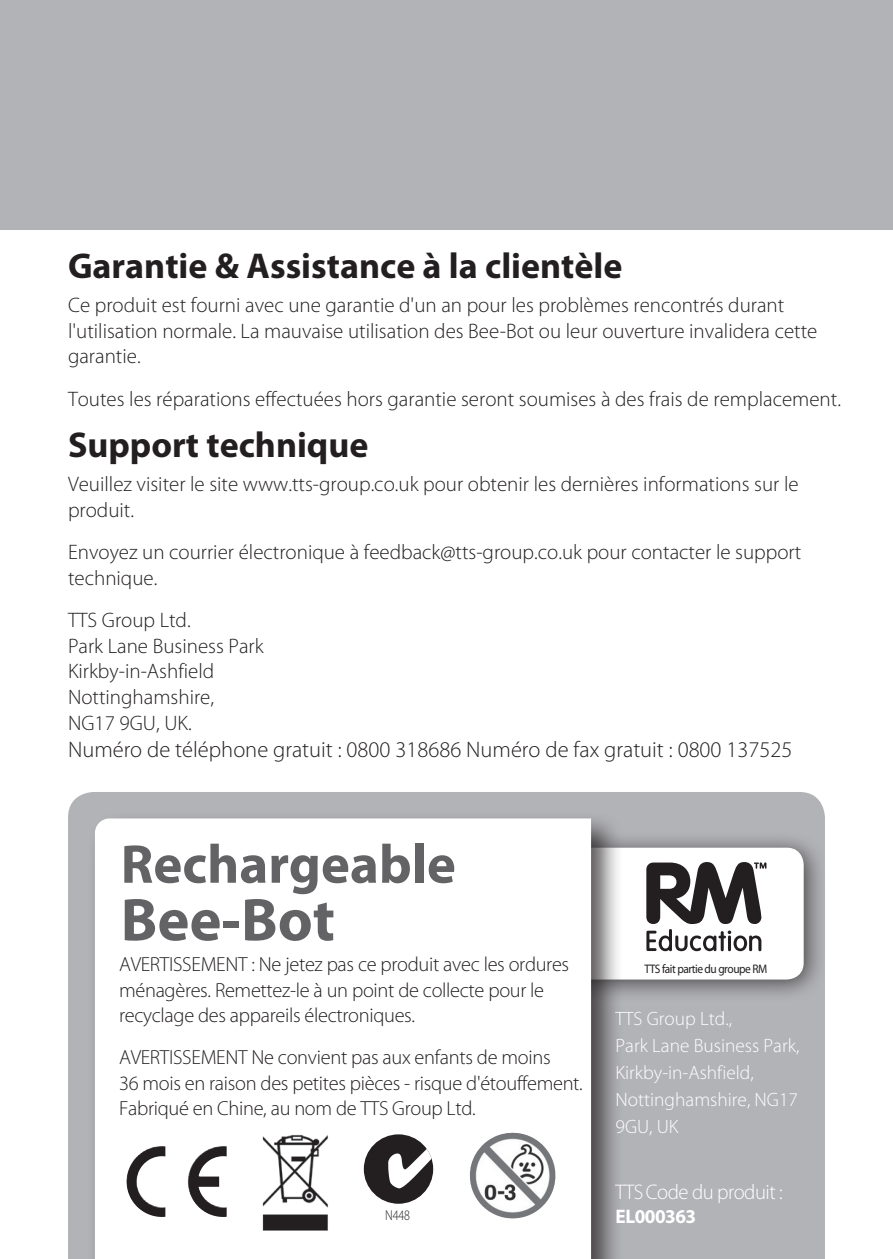
<style>
.page{position:relative;width:893px;height:1259px;background:#fff}
.page>*{position:absolute;margin:0;border:0;box-sizing:border-box;transform-origin:0 0}
.t1{font:700 60.6px "Myriad Pro";color:#636366}
.t2{font:700 54.9px "Myriad Pro";color:#636366}
.t3{font:700 36px "Myriad Pro";color:#231f20}
.t4{font:300 22.5px "Myriad Pro";color:#231f20}
.t5{font:300 21.3px "Myriad Pro";letter-spacing:-.025em;color:#fff}
.t6{font:300 21px/25.5px "Myriad Pro";color:#231f20}
.t7{font:300 20.4px/25.5px "Myriad Pro";letter-spacing:-.015em;color:#231f20}
.t8{font:700 19.8px "Myriad Pro";letter-spacing:-.025em;color:#fff}
.t9{font:300 19.5px/27px "Myriad Pro";color:#fff}
.t10{font:300 14.4px "Myriad Pro";color:#231f20;scale:.83 1}
.t11{font:12.3px "Myriad Pro";letter-spacing:-.04em;color:#231f20;scale:.92 1}
.t12{font:10.2px "Arial";color:#231f20;scale:1.15 1}
</style>
<div class="page">
<div style="left:68px;top:792px;width:757px;height:467px;background:#b2b3b7"></div>
<div style="left:469px;top:830px;width:358px;height:173px;background:#231f20;opacity:.75"></div>
<div style="left:486px;top:847px;width:318px;height:132px;background:#fff;border-radius:17px"></div>
<div style="left:87px;top:811px;width:537px;height:448px;background:#231f20;opacity:.75"></div>
<svg style="left:95px;top:818px;width:496px;height:441px"></svg>
<svg style="left:646px;top:862px;width:120px;height:89px"></svg>
<img style="left:248px;top:1127px;width:93px;height:105px">
<svg style="left:123px;top:1145px;width:107px;height:74px"></svg>
<img style="left:191px;top:1146px;width:30px;height:20px">
<img style="left:470px;top:1133px;width:57px;height:85px">
<div style="left:364px;top:1134px;width:69px;height:69px;background:#231f20;border-radius:50%"></div>
<svg style="left:388px;top:1138px;width:45px;height:50px"></svg>
<div style="left:0;top:0;width:893px;height:230px;background:#b2b3b7"></div>
<p class="t3" style="left:68px;top:246px;width:556px">Garantie &amp; Assistance à la clientèle</p>
<p class="t6" style="left:68px;top:293px;width:751px">Ce produit est fourni avec une garantie d'un an pour les problèmes rencontrés durant l'utilisation normale. La mauvaise utilisation des Bee-Bot ou leur ouverture invalidera cette garantie.</p>
<p class="t6" style="left:68px;top:386px;width:774px">Toutes les réparations effectuées hors garantie seront soumises à des frais de remplacement.</p>
<p class="t3" style="left:68px;top:425px;width:302px">Support technique</p>
<p class="t6" style="left:68px;top:472px;width:732px">Veuillez visiter le site www.tts-group.co.uk pour obtenir les dernières informations sur le produit.</p>
<p class="t6" style="left:68px;top:540px;width:735px">Envoyez un courrier électronique à feedback@tts-group.co.uk pour contacter le support technique.</p>
<p class="t6" style="left:68px;top:608px;width:124px">TTS Group Ltd.</p>
<p class="t6" style="left:68px;top:633px;width:197px">Park Lane Business Park</p>
<p class="t6" style="left:68px;top:659px;width:148px">Kirkby-in-Ashfield</p>
<p class="t6" style="left:68px;top:684px;width:148px">Nottinghamshire,</p>
<p class="t6" style="left:68px;top:710px;width:125px">NG17 9GU, UK.</p>
<p class="t4" style="left:68px;top:736px;width:726px">Numéro de téléphone gratuit : 0800 318686 Numéro de fax gratuit : 0800 137525</p>
<p class="t2" style="left:121px;top:833px;width:337px">Rechargeable</p>
<p class="t1" style="left:121px;top:886px;width:216px">Bee-Bot</p>
<p class="t7" style="left:119px;top:952px;width:452px">AVERTISSEMENT : Ne jetez pas ce produit avec les ordures ménagères. Remettez-le à un point de collecte pour le recyclage des appareils électroniques.</p>
<p class="t7" style="left:119px;top:1045px;width:465px">AVERTISSEMENT Ne convient pas aux enfants de moins<br>36 mois en raison des petites pièces - risque d'étouffement.<br>Fabriqué en Chine, au nom de TTS Group Ltd.</p>
<p class="t10" style="left:385px;top:1207px;width:32px">N448</p>
<p class="t12" style="left:378px;top:1208px;width:34px">Nxxxxx</p>
<p class="t11" style="left:644px;top:962px;width:135px">TTS fait partie du groupe RM</p>
<p class="t9" style="left:615px;top:1005px;width:185px">TTS Group Ltd.,<br>Park Lane Business Park,<br>Kirkby-in-Ashfield,<br>Nottinghamshire, NG17<br>9GU, UK</p>
<p class="t5" style="left:615px;top:1180px;width:169px">TTSCode du produit :</p>
<p class="t8" style="left:615px;top:1205px;width:82px">EL000363</p>
</div>
